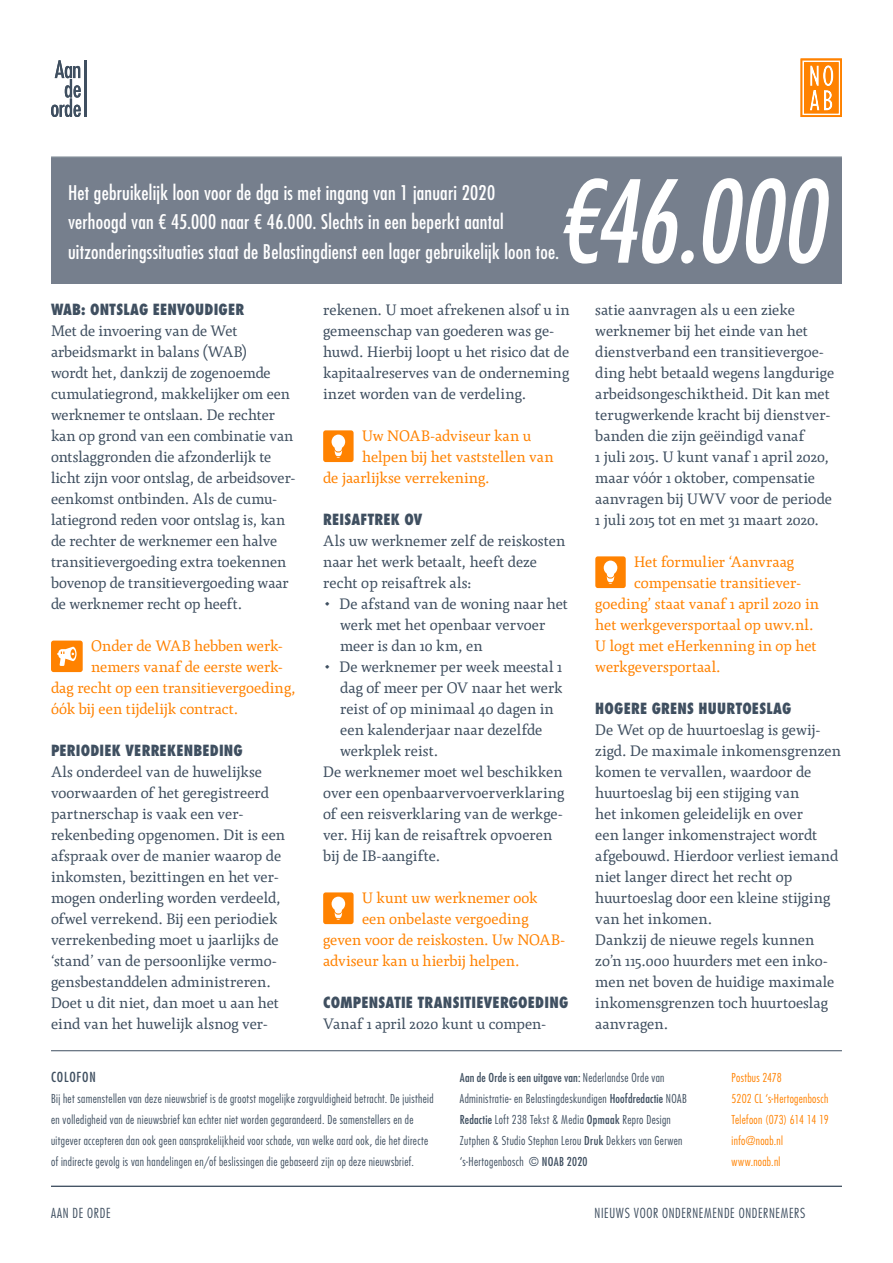
<style>
.page{position:relative;width:893px;height:1263px;background:#fff}
.page>*{position:absolute;margin:0;border:0;box-sizing:border-box;transform-origin:0 0}
.t1{font:italic condensed 110.7px "Futura Std";color:#fff;scale:.93 1}
.t2{font:condensed 19.65px/29.5px "Futura Std";letter-spacing:.015em;color:#fff}
.t3{font:15px/21px "Agendatype";letter-spacing:.005em;color:#3f4f60}
.t4{font:15px "Agendatype";letter-spacing:.005em;color:#ff8200}
.t5{font:800 condensed 15px "Futura Std";letter-spacing:.01em;color:#3f4f60}
.t6{font:300 condensed 13.5px "Futura Std";letter-spacing:.05em;color:#3f4f60}
.t7{font:condensed 13.5px "Futura Std";letter-spacing:.06em;color:#3f4f60}
.t8{font:300 condensed 12px/21px "Futura Std";letter-spacing:.03em;color:#3f4f60}
.t9{font:300 condensed 12px/21px "Futura Std";letter-spacing:.025em;color:#ff8200}
.s1{font-weight:400}
</style>
<div class="page">
<hr style="left:51px;top:157px;width:791px;height:1px;background:#3f4f60">
<svg style="left:800px;top:59px;width:42px;height:58px"></svg>
<svg style="left:51px;top:60px;width:30px;height:57px"></svg>
<hr style="left:84px;top:60px;width:2px;height:57px;background:#3f4f60">
<div style="left:51px;top:158px;width:791px;height:126px;background:#767f8d"></div>
<hr style="left:51px;top:1186px;width:791px;height:1px;background:#3f4f60">
<hr style="left:51px;top:1050px;width:791px;height:1px;background:#3f4f60">
<svg style="left:51px;top:640px;width:32px;height:32px"></svg>
<svg style="left:323px;top:430px;width:31px;height:32px"></svg>
<svg style="left:323px;top:892px;width:31px;height:32px"></svg>
<svg style="left:595px;top:556px;width:31px;height:32px"></svg>
<h2 class="t2" style="left:68px;top:177px;width:493px">Het gebruikelijk loon voor de dga is met ingang van 1 januari 2020<br>verhoogd van € 45.000 naar € 46.000. Slechts in een beperkt aantal uitzonderingssituaties staat de Belastingdienst een lager gebruikelijk loon toe.</h2>
<h1 class="t1" style="left:557px;top:155px;width:289px">€46.000</h1>
<p class="t5" style="left:51px;top:300px;width:195px">WAB: ONTSLAG EENVOUDIGER</p>
<p class="t3" style="left:51px;top:320px;width:246px">Met de invoering van de Wet arbeidsmarkt in balans (WAB)<br>wordt het, dankzij de zogenoemde cumulatiegrond, makkelijker om een werknemer te ontslaan. De rechter kan op grond van een combinatie van ontslaggronden die afzonderlijk te licht zijn voor ontslag, de arbeidsover&shy;eenkomst ontbinden. Als de cumu&shy;latiegrond reden voor ontslag is, kan de rechter de werknemer een halve transitievergoeding extra toekennen bovenop de transitievergoeding waar de werknemer recht op heeft.</p>
<p class="t4" style="left:91px;top:636px;width:193px">Onder de WAB hebben werk-</p>
<p class="t4" style="left:91px;top:657px;width:193px">nemers vanaf de eerste werk-</p>
<p class="t4" style="left:51px;top:678px;width:246px">dag recht op een transitievergoeding,</p>
<p class="t4" style="left:51px;top:699px;width:189px">óók bij een tijdelijk contract.</p>
<p class="t5" style="left:51px;top:741px;width:193px">PERIODIEK VERREKENBEDING</p>
<p class="t3" style="left:51px;top:761px;width:236px">Als onderdeel van de huwelijkse voorwaarden of het geregistreerd partnerschap is vaak een ver&shy;rekenbeding opgenomen. Dit is een afspraak over de manier waarop de inkomsten, bezittingen en het ver&shy;mogen onderling worden verdeeld, ofwel verrekend. Bij een periodiek verrekenbeding moet u jaarlijks de ‘stand’ van de persoonlijke vermo&shy;gensbestanddelen administreren.<br>Doet u dit niet, dan moet u aan het eind van het huwelijk alsnog ver-</p>
<p class="t3" style="left:323px;top:299px;width:248px">rekenen. U moet afrekenen alsof u in gemeenschap van goederen was ge&shy;huwd. Hierbij loopt u het risico dat de kapitaalreserves van de onderneming inzet worden van de verdeling.</p>
<p class="t4" style="left:362px;top:426px;width:170px">Uw NOAB-adviseur kan u</p>
<p class="t4" style="left:362px;top:447px;width:193px">helpen bij het vaststellen van</p>
<p class="t4" style="left:323px;top:468px;width:168px">de jaarlijkse verrekening.</p>
<p class="t5" style="left:323px;top:510px;width:101px">REISAFTREK OV</p>
<p class="t3" style="left:323px;top:530px;width:243px">Als uw werknemer zelf de reiskosten naar het werk betaalt, heeft deze recht op reisaftrek als:</p>
<p class="t3" style="left:340px;top:593px;width:229px;text-indent:-17px">• De afstand van de woning naar het werk met het openbaar vervoer meer is dan 10 km, en</p>
<p class="t3" style="left:323px;top:656px;width:240px">• De werknemer per week meestal 1</p>
<p class="t3" style="left:340px;top:677px;width:224px">dag of meer per OV naar het werk</p>
<p class="t3" style="left:340px;top:698px;width:215px">reist of op minimaal 40 dagen in</p>
<p class="t3" style="left:340px;top:719px;width:204px">een kalenderjaar naar dezelfde</p>
<p class="t3" style="left:340px;top:740px;width:100px">werkplek reist.</p>
<p class="t3" style="left:323px;top:761px;width:241px">De werknemer moet wel beschikken</p>
<p class="t3" style="left:323px;top:782px;width:243px">over een openbaarvervoerverklaring</p>
<p class="t3" style="left:323px;top:803px;width:241px">of een reisverklaring van de werkge-</p>
<p class="t3" style="left:323px;top:824px;width:231px">ver. Hij kan de reisaftrek opvoeren</p>
<p class="t3" style="left:323px;top:845px;width:119px">bij de IB-aangifte.</p>
<p class="t4" style="left:362px;top:888px;width:177px">U kunt uw werknemer ook</p>
<p class="t4" style="left:362px;top:909px;width:168px">een onbelaste vergoeding</p>
<p class="t4" style="left:323px;top:930px;width:244px">geven voor de reiskosten. Uw NOAB-</p>
<p class="t4" style="left:323px;top:951px;width:198px">adviseur kan u hierbij helpen.</p>
<p class="t5" style="left:323px;top:993px;width:247px">COMPENSATIE TRANSITIEVERGOEDING</p>
<p class="t3" style="left:323px;top:1013px;width:225px">Vanaf 1 april 2020 kunt u compen-</p>
<p class="t3" style="left:595px;top:299px;width:240px">satie aanvragen als u een zieke werknemer bij het einde van het dienstverband een transitievergoe&shy;ding hebt betaald wegens langdurige arbeidsongeschiktheid. Dit kan met terugwerkende kracht bij dienstver&shy;banden die zijn geëindigd vanaf<br>1 juli 2015. U kunt vanaf 1 april 2020, maar vóór 1 oktober, compensatie aanvragen bij UWV voor de periode 1 juli 2015 tot en met 31 maart 2020.</p>
<p class="t4" style="left:634px;top:552px;width:161px">Het formulier ‘Aanvraag</p>
<p class="t4" style="left:634px;top:573px;width:169px">compensatie transitiever-</p>
<p class="t4" style="left:595px;top:594px;width:225px">goeding’ staat vanaf 1 april 2020 in</p>
<p class="t4" style="left:595px;top:615px;width:220px">het werkgeversportaal op uwv.nl.</p>
<p class="t4" style="left:595px;top:636px;width:223px">U logt met eHerkenning in op het</p>
<p class="t4" style="left:595px;top:657px;width:127px">werkgeversportaal.</p>
<p class="t5" style="left:595px;top:699px;width:197px">HOGERE GRENS HUURTOESLAG</p>
<p class="t3" style="left:595px;top:719px;width:247px">De Wet op de huurtoeslag is gewij&shy;zigd. De maximale inkomensgrenzen komen te vervallen, waardoor de huurtoeslag bij een stijging van<br>het inkomen geleidelijk en over<br>een langer inkomenstraject wordt afgebouwd. Hierdoor verliest iemand niet langer direct het recht op huurtoeslag door een kleine stijging van het inkomen.<br>Dankzij de nieuwe regels kunnen zo’n 115.000 huurders met een inko&shy;men net boven de huidige maximale inkomensgrenzen toch huurtoeslag aanvragen.</p>
<p class="t7" style="left:51px;top:1068px;width:46px">COLOFON</p>
<p class="t8" style="left:51px;top:1088px;width:384px">Bij het samenstellen van deze nieuwsbrief is de grootst mogelijke zorgvuldigheid betracht. De juistheid en volledigheid van de nieuwsbrief kan echter niet worden gegarandeerd. De samenstellers en de uitgever accepteren dan ook geen aansprakelijkheid voor schade, van welke aard ook, die het directe of indirecte gevolg is van handelingen en/of beslissingen die gebaseerd zijn op deze nieuwsbrief.</p>
<p class="t8" style="left:460px;top:1067px;width:228px"><span class="s1">Aan de Orde is een uitgave van:</span> Nederlandse Orde van Administratie- en Belastingdeskundigen <span class="s1">Hoofdredactie</span> NOAB <span class="s1">Redactie</span> Loft 238 Tekst &amp; Media <span class="s1">Opmaak</span> Repro Design Zutphen &amp; Studio Stephan Lerou <span class="s1">Druk</span> Dekkers van Gerwen ‘s-Hertogenbosch <span class="s1">© NOAB 2020</span></p>
<p class="t9" style="left:732px;top:1067px;width:99px">Postbus 2478<br>5202 CL ‘s-Hertogenbosch<br>Telefoon (073) 614 14 19 info@noab.nl www.noab.nl</p>
<p class="t6" style="left:51px;top:1205px;width:61px">AAN DE ORDE</p>
<p class="t6" style="left:595px;top:1205px;width:212px">NIEUWS VOOR ONDERNEMENDE ONDERNEMERS</p>
</div>
